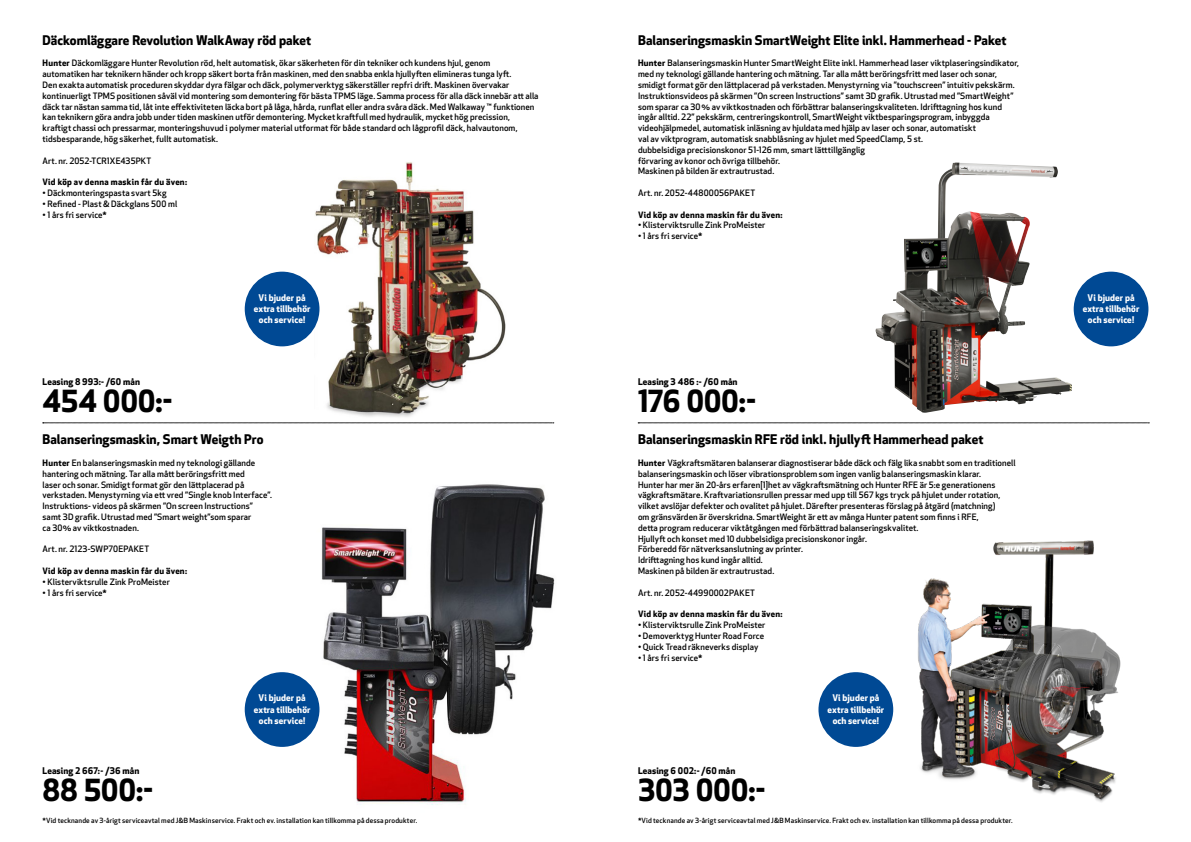
<style>
.page{position:relative;width:1191px;height:842px;background:#fff}
.page>*{position:absolute;margin:0;border:0;box-sizing:border-box;transform-origin:0 0}
.t1{font:700 29.7px "Apex New";letter-spacing:-.015em;color:#000}
.t2{font:700 13px "Apex New";color:#000}
.t3{font:700 9px/11.2px "Apex New";letter-spacing:.005em;color:#fff;text-align:center}
.t4{font:700 9px "Apex New";letter-spacing:.005em;color:#000}
.t5{font:500 8.6px/10.8px "Apex New";letter-spacing:.01em;color:#000}
.t6{font:700 8.6px "Apex New";letter-spacing:.03em;color:#000}
.t7{font:500 7px "Apex New";letter-spacing:.015em;color:#000}
.s1{font-weight:700}
</style>
<div class="page">
<img style="left:288px;top:484px;width:267px;height:321px">
<img style="left:314px;top:162px;width:192px;height:255px">
<img style="left:875px;top:163px;width:162px;height:250px">
<img style="left:866px;top:540px;width:255px;height:262px">
<svg style="left:638px;top:423px;width:511px;height:1px"></svg>
<svg style="left:43px;top:423px;width:511px;height:1px"></svg>
<div style="left:245px;top:272px;width:74px;height:74px;background:#004994;border-radius:50%"></div>
<div style="left:245px;top:672px;width:74px;height:75px;background:#004994;border-radius:50%"></div>
<div style="left:818px;top:672px;width:75px;height:75px;background:#004994;border-radius:50%"></div>
<div style="left:1073px;top:272px;width:75px;height:74px;background:#004994;border-radius:50%"></div>
<h2 class="t2" style="left:43px;top:31px;width:270px">Däckomläggare Revolution WalkAway röd paket</h2>
<h2 class="t2" style="left:638px;top:31px;width:370px">Balanseringsmaskin SmartWeight Elite inkl. Hammerhead - Paket</h2>
<p class="t5" style="left:43px;top:58px;width:497px"><span class="s1">Hunter</span> Däckomläggare Hunter Revolution röd, helt automatisk, ökar säkerheten för din tekniker och kundens hjul, genom automatiken har teknikern händer och kropp säkert borta från maskinen, med den snabba enkla hjullyften elimineras tunga lyft.<br>Den exakta automatisk proceduren skyddar dyra fälgar och däck, polymerverktyg säkerställer repfri drift. Maskinen övervakar kontinuerligt TPMS positionen såväl vid montering som demontering för bästa TPMS läge. Samma process för alla däck innebär att alla däck tar nästan samma tid, låt inte effektiviteten läcka bort på låga, hårda, runflat eller andra svåra däck. Med Walkaway ™ funktionen kan teknikern göra andra jobb under tiden maskinen utför demontering. Mycket kraftfull med hydraulik, mycket hög precission, kraftigt chassi och pressarmar, monteringshuvud i polymer material utformat för både standard och lågprofil däck, halvautonom, tidsbesparande, hög säkerhet, fullt automatisk.</p>
<p class="t5" style="left:43px;top:155px;width:110px">Art. nr. 2052-TCR1XE435PKT</p>
<p class="t6" style="left:43px;top:176px;width:146px">Vid köp av denna maskin får du även:</p>
<p class="t5" style="left:43px;top:187px;width:125px">• Däckmonteringspasta svart 5kg</p>
<p class="t5" style="left:43px;top:198px;width:136px">• Refined - Plast &amp; Däckglans 500 ml</p>
<p class="t5" style="left:43px;top:209px;width:66px">• 1 års fri service*</p>
<p class="t5" style="left:638px;top:58px;width:382px"><span class="s1">Hunter</span> Balanseringsmaskin Hunter SmartWeight Elite inkl. Hammerhead laser viktplaseringsindikator, med ny teknologi gällande hantering och mätning. Tar alla mått beröringsfritt med laser och sonar, smidigt format gör den lättplacerad på verkstaden. Menystyrning via ”touchscreen” intuitiv pekskärm.<br>Instruktionsvideos på skärmen ”On screen Instructions” samt 3D grafik. Utrustad med ”SmartWeight” som sparar ca 30 % av viktkostnaden och förbättrar balanseringskvaliteten. Idrifttagning hos kund ingår alltid. 22” pekskärm, centreringskontroll, SmartWeight viktbesparingsprogram, inbyggda videohjälpmedel, automatisk inläsning av hjuldata med hjälp av laser och sonar, automatiskt<br>val av viktprogram, automatisk snabblåsning av hjulet med SpeedClamp, 5 st.<br>dubbelsidiga precisionskonor 51-126 mm, smart lätttillgänglig<br>förvaring av konor och övriga tillbehör.<br>Maskinen på bilden är extrautrustad.</p>
<p class="t5" style="left:638px;top:187px;width:119px">Art. nr. 2052-44800056PAKET</p>
<p class="t6" style="left:638px;top:208px;width:146px">Vid köp av denna maskin får du även:</p>
<p class="t5" style="left:638px;top:220px;width:129px">• Klisterviktsrulle Zink ProMeister</p>
<p class="t5" style="left:638px;top:231px;width:66px">• 1 års fri service*</p>
<p class="t3" style="left:254px;top:292px;width:58px">Vi bjuder på extra tillbehör och service!</p>
<p class="t4" style="left:43px;top:375px;width:99px">Leasing 8 993:- /60 mån</p>
<h1 class="t1" style="left:43px;top:380px;width:131px">454 000:-</h1>
<p class="t4" style="left:638px;top:375px;width:101px">Leasing 3 486 :- /60 mån</p>
<h1 class="t1" style="left:638px;top:380px;width:119px">176 000:-</h1>
<h2 class="t2" style="left:43px;top:430px;width:222px">Balanseringsmaskin, Smart Weigth Pro</h2>
<h2 class="t2" style="left:638px;top:430px;width:347px">Balanseringsmaskin RFE röd inkl. hjullyft Hammerhead paket</h2>
<p class="t5" style="left:43px;top:457px;width:231px"><span class="s1">Hunter</span> En balanseringsmaskin med ny teknologi gällande hantering och mätning. Tar alla mått beröringsfritt med<br>laser och sonar. Smidigt format gör den lättplacerad på verkstaden. Menystyrning via ett vred ”Single knob Interface”.<br>Instruktions- videos på skärmen ”On screen Instructions” samt 3D grafik. Utrustad med ”Smart weight”som sparar<br>ca 30% av viktkostnaden.</p>
<p class="t5" style="left:43px;top:544px;width:108px">Art. nr. 2123-SWP70EPAKET</p>
<p class="t6" style="left:43px;top:565px;width:146px">Vid köp av denna maskin får du även:</p>
<p class="t5" style="left:43px;top:576px;width:129px">• Klisterviktsrulle Zink ProMeister</p>
<p class="t5" style="left:43px;top:587px;width:66px">• 1 års fri service*</p>
<p class="t5" style="left:638px;top:457px;width:379px"><span class="s1">Hunter</span> Vägkraftsmätaren balanserar diagnostiserar både däck och fälg lika snabbt som en traditionell balanseringsmaskin och löser vibrationsproblem som ingen vanlig balanseringsmaskin klarar.<br>Hunter har mer än 20-års erfaren[1]het av vägkraftsmätning och Hunter RFE är 5:e generationens vägkraftsmätare. Kraftvariationsrullen pressar med upp till 567 kgs tryck på hjulet under rotation, vilket avslöjar defekter och ovalitet på hjulet. Därefter presenteras förslag på åtgärd (matchning)<br>om gränsvärden är överskridna. SmartWeight är ett av många Hunter patent som finns i RFE,<br>detta program reducerar viktåtgången med förbättrad balanseringskvalitet.<br>Hjullyft och konset med 10 dubbelsidiga precisionskonor ingår.<br>Förberedd för nätverksanslutning av printer.<br>Idrifttagning hos kund ingår alltid.<br>Maskinen på bilden är extrautrustad.</p>
<p class="t5" style="left:638px;top:587px;width:118px">Art. nr. 2052-44990002PAKET</p>
<p class="t6" style="left:638px;top:608px;width:146px">Vid köp av denna maskin får du även:</p>
<p class="t5" style="left:638px;top:619px;width:129px">• Klisterviktsrulle Zink ProMeister</p>
<p class="t5" style="left:638px;top:630px;width:128px">• Demoverktyg Hunter Road Force</p>
<p class="t5" style="left:638px;top:641px;width:122px">• Quick Tread räkneverks display</p>
<p class="t5" style="left:638px;top:652px;width:66px">• 1 års fri service*</p>
<p class="t4" style="left:43px;top:764px;width:98px">Leasing 2 667:- /36 mån</p>
<h1 class="t1" style="left:43px;top:768px;width:112px">88 500:-</h1>
<p class="t3" style="left:254px;top:692px;width:58px">Vi bjuder på extra tillbehör och service!</p>
<p class="t3" style="left:827px;top:692px;width:58px">Vi bjuder på extra tillbehör och service!</p>
<p class="t4" style="left:638px;top:764px;width:99px">Leasing 6 002:- /60 mån</p>
<h1 class="t1" style="left:638px;top:768px;width:129px">303 000:-</h1>
<p class="t7" style="left:43px;top:815px;width:376px">*Vid tecknande av 3-årigt serviceavtal med J&amp;B Maskinservice. Frakt och ev. installation kan tillkomma på dessa produkter.</p>
<p class="t7" style="left:638px;top:815px;width:376px">*Vid tecknande av 3-årigt serviceavtal med J&amp;B Maskinservice. Frakt och ev. installation kan tillkomma på dessa produkter.</p>
<p class="t3" style="left:1082px;top:292px;width:58px">Vi bjuder på extra tillbehör och service!</p>
</div>
